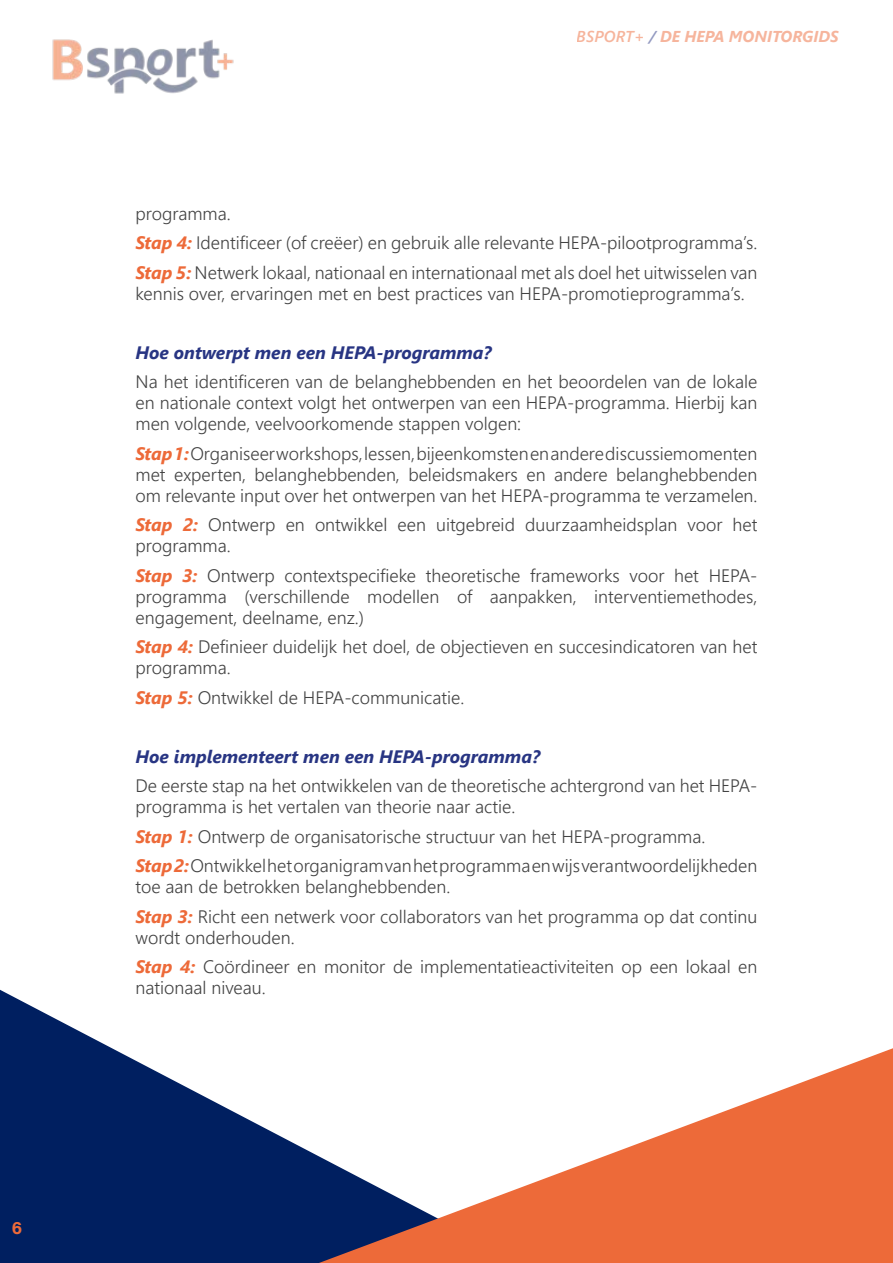
<style>
.page{position:relative;width:893px;height:1263px;background:#fff}
.page>*{position:absolute;margin:0;border:0;box-sizing:border-box;transform-origin:0 0}
.t1{font:300 18px/21px "Segoe UI";color:#434343}
.t2{font:italic 700 18px "Segoe UI";color:#283583}
.t3{font:700 18px "Acumin Pro";color:#ed6a39}
.t4{font:italic 700 15.75px "Segoe UI";color:#ed6a39}
.s1{font-weight:600}
.s2{font-weight:600;color:#283583}
.s3{font-weight:700;font-style:italic;color:#ed6a39}
</style>
<div class="page">
<svg style="left:0;top:990px;width:319px;height:273px;fill:#001f60"></svg>
<svg style="left:319px;top:1048px;width:574px;height:215px"></svg>
<img style="left:52px;top:39px;width:182px;height:55px">
<p class="t3" style="left:12px;top:1215px;width:12px">6</p>
<p class="t4" style="left:577px;top:22px;width:264px"><span class="s1">BSPORT+</span> <span class="s2">/</span> DE HEPA MONITORGIDS</p>
<p class="t1" style="left:136px;top:197px;width:623px;line-height:29.5px">programma.<br><span class="s3">Stap 4:</span> Identificeer (of creëer) en gebruik alle relevante HEPA-pilootprogramma’s.<br><span class="s3">Stap 5:</span> Netwerk lokaal, nationaal en internationaal met als doel het uitwisselen van</p>
<p class="t1" style="left:136px;top:281px;width:611px">kennis over, ervaringen met en best practices van HEPA-promotieprogramma’s.</p>
<p class="t2" style="left:136px;top:335px;width:358px">Hoe ontwerpt men een HEPA-programma?</p>
<p class="t1" style="left:136px;top:370px;width:623px;text-align:justify">Na het identificeren van de belanghebbenden en het beoordelen van de lokale en nationale context volgt het ontwerpen van een HEPA-programma. Hierbij kan men volgende, veelvoorkomende stappen volgen:</p>
<p class="t1" style="left:136px;top:441px;width:623px;text-align:justify"><span class="s3">Stap 1:</span> Organiseer workshops, lessen, bijeenkomsten en andere discussiemomenten met experten, belanghebbenden, beleidsmakers en andere belanghebbenden om relevante input over het ontwerpen van het HEPA-programma te verzamelen.</p>
<p class="t1" style="left:136px;top:513px;width:623px"><span class="s3">Stap 2:</span> Ontwerp en ontwikkel een uitgebreid duurzaamheidsplan voor het programma.</p>
<p class="t1" style="left:136px;top:563px;width:623px;text-align:justify"><span class="s3">Stap 3:</span> Ontwerp contextspecifieke theoretische frameworks voor het HEPA&shy;programma (verschillende modellen of aanpakken, interventiemethodes, engagement, deelname, enz.)</p>
<p class="t1" style="left:136px;top:635px;width:623px"><span class="s3">Stap 4:</span> Definieer duidelijk het doel, de objectieven en succesindicatoren van het programma.</p>
<p class="t1" style="left:136px;top:685px;width:330px"><span class="s3">Stap 5:</span> Ontwikkel de HEPA-communicatie.</p>
<p class="t2" style="left:136px;top:739px;width:406px">Hoe implementeert men een HEPA-programma?</p>
<p class="t1" style="left:136px;top:774px;width:623px">De eerste stap na het ontwikkelen van de theoretische achtergrond van het HEPA&shy;programma is het vertalen van theorie naar actie.</p>
<p class="t1" style="left:136px;top:820px;width:623px;line-height:29.5px"><span class="s3">Stap 1:</span> Ontwerp de organisatorische structuur van het HEPA-programma.<br><span class="s3">Stap 2:</span>Ontwikkel het organigram van het programma en wijs verantwoordelijkheden</p>
<p class="t1" style="left:136px;top:870px;width:623px;line-height:29.5px">toe aan de betrokken belanghebbenden.<br><span class="s3">Stap 3:</span> Richt een netwerk voor collaborators van het programma op dat continu</p>
<p class="t1" style="left:136px;top:921px;width:623px;line-height:29.5px">wordt onderhouden.<br><span class="s3">Stap 4:</span> Coördineer en monitor de implementatieactiviteiten op een lokaal en</p>
<p class="t1" style="left:136px;top:976px;width:132px">nationaal niveau.</p>
</div>
